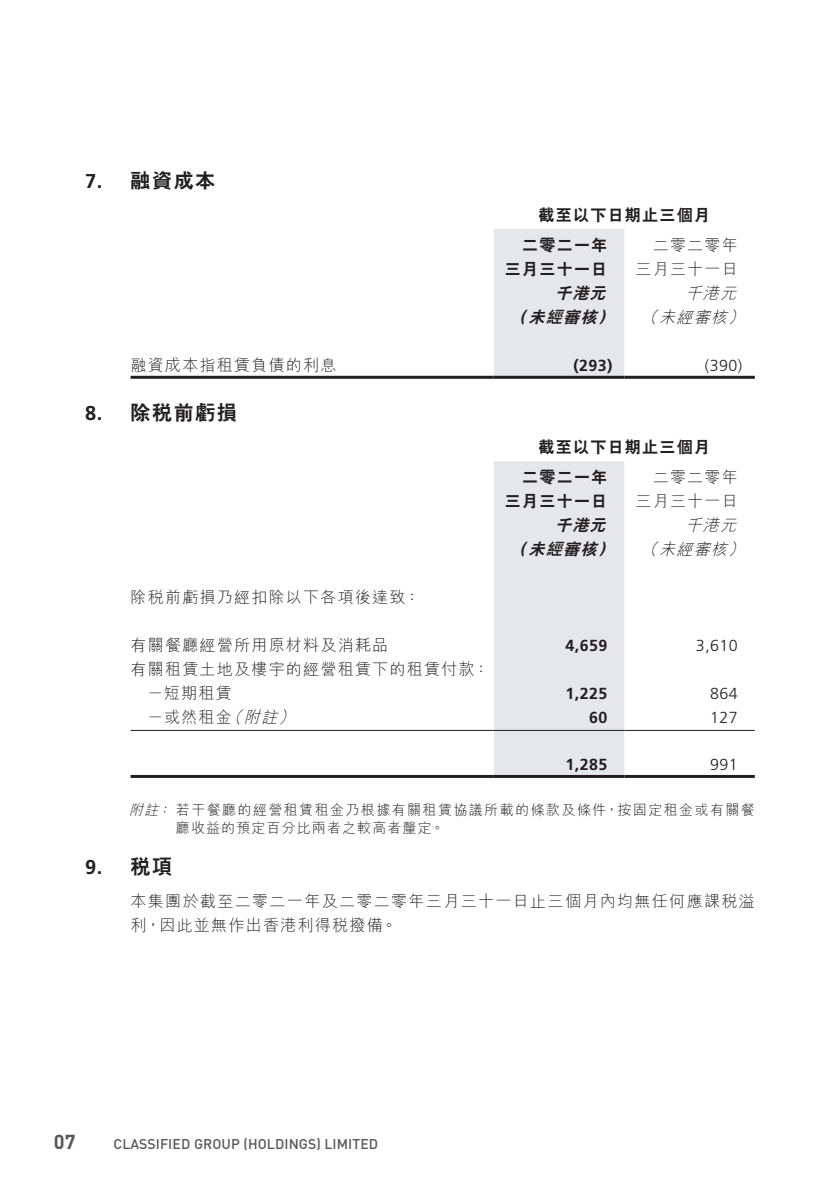
<style>
.page{position:relative;width:840px;height:1191px;background:#fff}
.page>*{position:absolute;margin:0;border:0;box-sizing:border-box;transform-origin:0 0}
.t1{font:800 20px "C Hei 2 HK";letter-spacing:.08em;color:#231f20}
.t2{font:700 20px "Frutiger LT Std";color:#231f20}
.t3{font:700 20px "DIN";color:#57585a}
.t4{font:300 16px/24px "M Hei HK";letter-spacing:.08em;color:#231f20;text-align:right}
.t5{font:800 16px/29.6px "C Hei 2 HK";letter-spacing:.08em;color:#231f20}
.t6{font:700 16px "Frutiger LT Std";letter-spacing:.03em;color:#231f20}
.t7{font:300 16px "Frutiger LT Std";letter-spacing:.03em;color:#231f20}
.t8{font:italic 800 16px "C Hei 2 HK";color:#231f20}
.t9{font:italic 300 16px "M Hei HK";color:#231f20}
.t10{font:300 14px/18px "M Hei HK";letter-spacing:.1em;color:#231f20}
.t11{font:500 14px "DIN";letter-spacing:.005em;color:#57585a}
.s1{font-family:"Frutiger LT Std";font-weight:700}
.s2{font-style:italic}
.s3{font-family:"C Hei 2 HK";font-weight:800}
</style>
<div class="page">
<div style="left:493px;top:229px;width:131px;height:147px;background:#e6e7e9"></div>
<hr style="left:130px;top:376px;width:363px;height:3px;background:#231f20">
<hr style="left:493px;top:376px;width:131px;height:3px;background:#231f20">
<hr style="left:624px;top:376px;width:130px;height:3px;background:#231f20">
<div style="left:493px;top:461px;width:131px;height:314px;background:#e6e7e9"></div>
<hr style="left:130px;top:730px;width:363px;height:1px;background:#231f20">
<hr style="left:493px;top:730px;width:131px;height:1px;background:#231f20">
<hr style="left:624px;top:730px;width:130px;height:1px;background:#231f20">
<hr style="left:130px;top:775px;width:363px;height:3px;background:#231f20">
<hr style="left:493px;top:775px;width:131px;height:3px;background:#231f20">
<hr style="left:624px;top:775px;width:130px;height:3px;background:#231f20">
<p class="t1" style="left:85px;top:170px;width:132px"><span class="s1">7.</span> 融資成本</p>
<p class="t5" style="left:522px;top:200px;width:189px;text-indent:16px">截至以下日期止三個月二零二一年</p>
<p class="t5" style="left:504px;top:254px;width:104px">三月三十一日</p>
<p class="t4" style="left:635px;top:233px;width:104px">二零二零年三月三十一日</p>
<p class="t8" style="left:554px;top:285px;width:56px">千港元</p>
<p class="t9" style="left:685px;top:285px;width:56px">千港元</p>
<p class="t8" style="left:510px;top:309px;width:109px">（未經審核）</p>
<p class="t9" style="left:640px;top:309px;width:109px">（未經審核）</p>
<p class="t4" style="left:130px;top:353px;width:207px">融資成本指租賃負債的利息</p>
<p class="t6" style="left:573px;top:356px;width:41px">(293)</p>
<p class="t7" style="left:704px;top:356px;width:39px">(390)</p>
<p class="t1" style="left:85px;top:403px;width:153px"><span class="s1">8.</span> 除稅前虧損</p>
<p class="t5" style="left:522px;top:432px;width:189px;text-indent:16px">截至以下日期止三個月二零二一年</p>
<p class="t5" style="left:504px;top:486px;width:104px">三月三十一日</p>
<p class="t4" style="left:635px;top:465px;width:104px">二零二零年三月三十一日</p>
<p class="t8" style="left:554px;top:517px;width:56px">千港元</p>
<p class="t9" style="left:685px;top:517px;width:56px">千港元</p>
<p class="t8" style="left:510px;top:541px;width:109px">（未經審核）</p>
<p class="t9" style="left:640px;top:541px;width:109px">（未經審核）</p>
<p class="t4" style="left:130px;top:585px;width:291px">除稅前虧損乃經扣除以下各項後達致：</p>
<p class="t4" style="left:130px;top:633px;width:259px">有關餐廳經營所用原材料及消耗品</p>
<p class="t6" style="left:565px;top:636px;width:43px">4,659</p>
<p class="t7" style="left:695px;top:636px;width:43px">3,610</p>
<p class="t4" style="left:147px;top:657px;width:343px;text-align:left;text-indent:-17px">有關租賃土地及樓宇的經營租賃下的租賃付款：－短期租賃</p>
<p class="t6" style="left:565px;top:684px;width:43px">1,225</p>
<p class="t7" style="left:709px;top:684px;width:29px">864</p>
<p class="t4" style="left:147px;top:705px;width:152px">－或然租金<span class="s2">（附註）</span></p>
<p class="t6" style="left:588px;top:708px;width:20px">60</p>
<p class="t7" style="left:709px;top:708px;width:29px">127</p>
<p class="t6" style="left:565px;top:755px;width:43px">1,285</p>
<p class="t7" style="left:709px;top:755px;width:29px">991</p>
<p class="t10" style="left:176px;top:800px;width:580px;text-indent:-47px"><span class="s2">附註：</span>若干餐廳的經營租賃租金乃根據有關租賃協議所載的條款及條件，按固定租金或有關餐廳收益的預定百分比兩者之較高者釐定。</p>
<p class="t2" style="left:85px;top:855px;width:88px">9. <span class="s3">稅項</span></p>
<p class="t4" style="left:130px;top:888px;width:625px;text-align:left">本集團於截至二零二一年及二零二零年三月三十一日止三個月內均無任何應課稅溢利，因此並無作出香港利得稅撥備。</p>
<p class="t3" style="left:54px;top:1129px;width:23px">07</p>
<p class="t11" style="left:113px;top:1135px;width:266px">CLASSIFIED GROUP (HOLDINGS) LIMITED</p>
</div>
